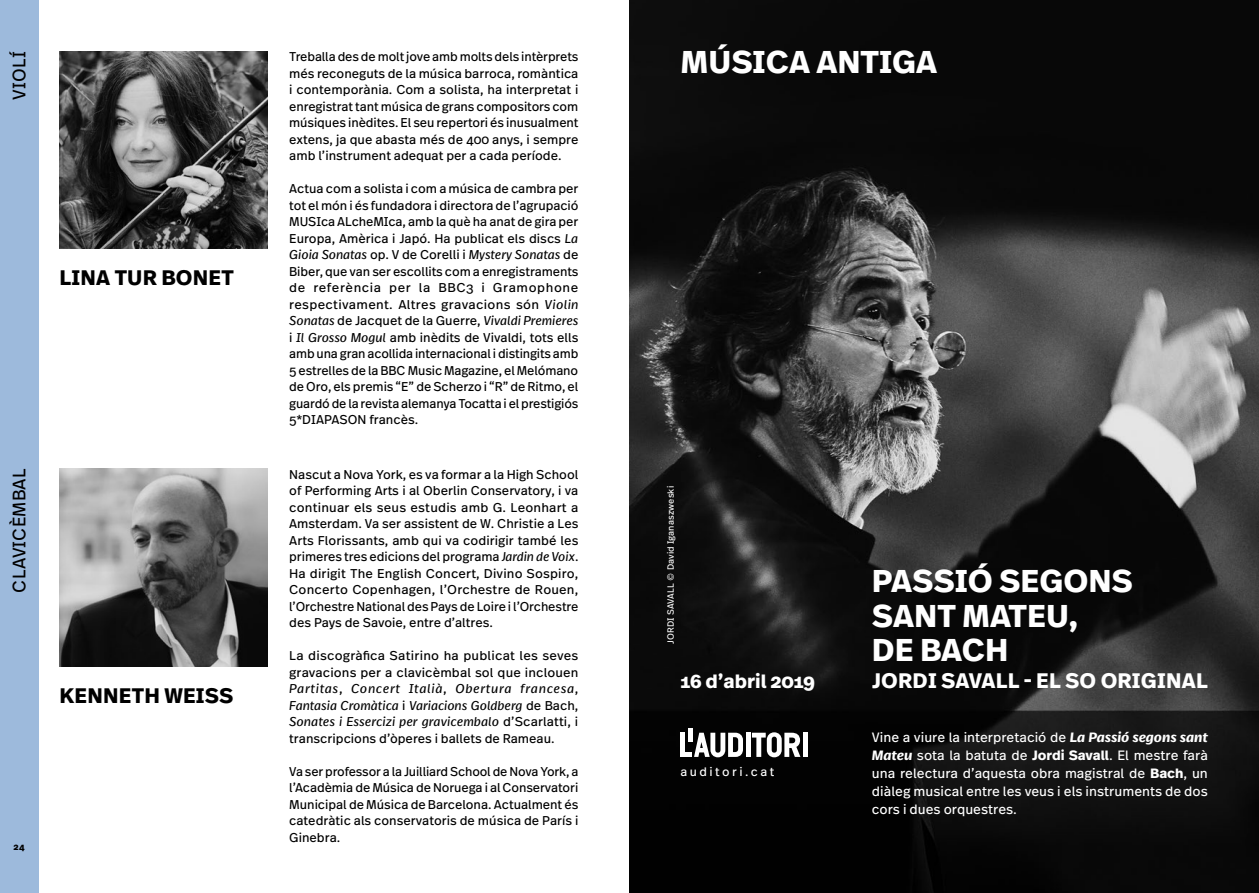
<style>
.page{position:relative;width:1259px;height:893px;background:#fff}
.page>*{position:absolute;margin:0;border:0;box-sizing:border-box;transform-origin:0 0}
.t1{font:700 31.5px/34.5px "Real Text Pro";color:#fff}
.t2{font:700 21px "Real Text Pro";letter-spacing:.01em;color:#000}
.t3{font:700 21px "Real Text Pro";letter-spacing:.01em;color:#fff}
.t4{font:700 19.2px "Real Text Pro";color:#fff}
.t5{font:18px "Real Text Pro";letter-spacing:.01em;color:#000}
.t6{font:13.5px/18px "Real Text Pro";color:#fff;text-align:justify}
.t7{font:12.75px/16.5px "Real Text Pro";color:#000;text-align:justify}
.t8{font:12.3px "Real Text Pro";letter-spacing:.2em;color:#fff}
.t9{font:9px "Real Text Pro";letter-spacing:.01em;color:#fff}
.t10{font:700 9px "Real Text Pro";color:#000}
.s1{font-style:italic}
.s2{font-weight:700;font-style:italic}
.s3{font-weight:700}
</style>
<div class="page">
<div style="left:0;top:0;width:38px;height:893px;background:#9dbadc"></div>
<img style="left:60px;top:51px;width:208px;height:198px">
<img style="left:60px;top:468px;width:208px;height:198px">
<img style="left:629px;top:0;width:630px;height:893px">
<svg style="left:694px;top:733px;width:49px;height:24px"></svg>
<div style="left:745px;top:733px;width:5px;height:24px;background:#fff"></div>
<svg style="left:752px;top:732px;width:48px;height:25px"></svg>
<div style="left:802px;top:733px;width:5px;height:24px;background:#fff"></div>
<div style="left:680px;top:733px;width:5px;height:24px;background:#fff"></div>
<div style="left:688px;top:728px;width:5px;height:13px;background:#fff"></div>
<div style="left:680px;top:752px;width:12px;height:5px;background:#fff"></div>
<h3 class="t5" style="left:7px;top:100px;width:50px;rotate:-90deg">VIOLÍ</h3>
<h2 class="t2" style="left:60px;top:263px;width:176px">LINA TUR BONET</h2>
<h3 class="t5" style="left:7px;top:593px;width:126px;rotate:-90deg">CLAVICÈMBAL</h3>
<h2 class="t2" style="left:60px;top:680px;width:175px">KENNETH WEISS</h2>
<p class="t10" style="left:14px;top:840px;width:13px">24</p>
<p class="t7" style="left:289px;top:48px;width:291px">Treballa des de molt jove amb molts dels intèrprets més reconeguts de la música barroca, romàntica i contemporània. Com a solista, ha interpretat i enregistrat tant música de grans compositors com músiques inèdites. El seu repertori és inusualment extens, ja que abasta més de 400 anys, i sempre amb l’instrument adequat per a cada període.</p>
<p class="t7" style="left:289px;top:180px;width:291px">Actua com a solista i com a música de cambra per tot el món i és fundadora i directora de l’agrupació MUSIca ALcheMIca, amb la què ha anat de gira per Europa, Amèrica i Japó. Ha publicat els discs <span class="s1">La Gioia Sonatas</span> op. V de Corelli i <span class="s1">Mystery Sonatas</span> de Biber, que van ser escollits com a enregistraments de referència per la BBC3 i Gramophone respectivament. Altres gravacions són <span class="s1">Violin Sonatas</span> de Jacquet de la Guerre, <span class="s1">Vivaldi Premieres </span>i <span class="s1">Il Grosso Mogul</span> amb inèdits de Vivaldi, tots ells amb una gran acollida internacional i distingits amb 5 estrelles de la BBC Music Magazine, el Melómano de Oro, els premis “E” de Scherzo i “R” de Ritmo, el guardó de la revista alemanya Tocatta i el prestigiós 5*DIAPASON francès.</p>
<p class="t7" style="left:289px;top:466px;width:291px">Nascut a Nova York, es va formar a la High School of Performing Arts i al Oberlin Conservatory, i va continuar els seus estudis amb G. Leonhart a Amsterdam. Va ser assistent de W. Christie a Les Arts Florissants, amb qui va codirigir també les primeres tres edicions del programa <span class="s1">Jardin de Voix</span>.<br>Ha dirigit The English Concert, Divino Sospiro, Concerto Copenhagen, l’Orchestre de Rouen, l’Orchestre National des Pays de Loire i l’Orchestre des Pays de Savoie, entre d’altres.</p>
<p class="t7" style="left:289px;top:647px;width:291px">La discogràfica Satirino ha publicat les seves gravacions per a clavicèmbal sol que inclouen <span class="s1">Partitas</span>, <span class="s1">Concert Italià</span>, <span class="s1">Obertura francesa</span>, <span class="s1">Fantasia Cromàtica</span> i <span class="s1">Variacions Goldberg</span> de Bach, <span class="s1">Sonates i Essercizi per gravicembalo</span> d’Scarlatti, i transcripcions d’òperes i ballets de Rameau.</p>
<p class="t7" style="left:289px;top:763px;width:291px">Va ser professor a la Juilliard School de Nova York, a l’Acadèmia de Música de Noruega i al Conservatori Municipal de Música de Barcelona. Actualment és catedràtic als conservatoris de música de París i Ginebra.</p>
<h1 class="t1" style="left:680px;top:44px;width:258px">MÚSICA ANTIGA</h1>
<p class="t9" style="left:664px;top:644px;width:160px;rotate:-90deg">JORDI SAVALL © David Iganaszweski</p>
<h3 class="t4" style="left:680px;top:667px;width:136px">16 d’abril 2019</h3>
<p class="t8" style="left:680px;top:763px;width:95px">auditori.cat</p>
<h1 class="t1" style="left:872px;top:563px;width:262px">PASSIÓ SEGONS<br>SANT MATEU,<br>DE BACH</h1>
<h2 class="t3" style="left:872px;top:665px;width:337px">JORDI SAVALL - EL SO ORIGINAL</h2>
<p class="t6" style="left:872px;top:727px;width:337px">Vine a viure la interpretació de <span class="s2">La Passió segons sant Mateu</span> sota la batuta de <span class="s3">Jordi Savall</span>. El mestre farà una relectura d’aquesta obra magistral de <span class="s3">Bach</span>, un diàleg musical entre les veus i els instruments de dos cors i dues orquestres.</p>
</div>
